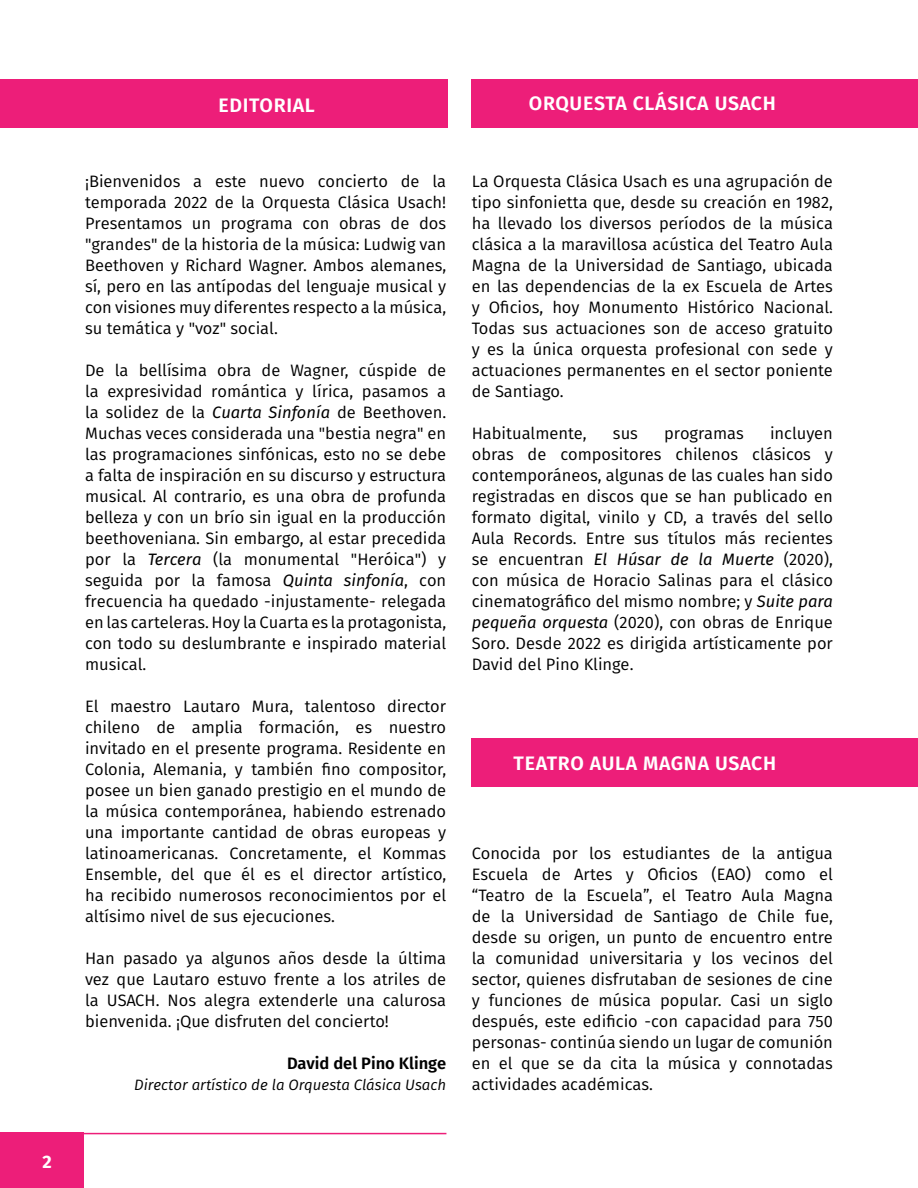
<style>
.page{position:relative;width:918px;height:1188px;background:#fff}
.page>*{position:absolute;margin:0;border:0;box-sizing:border-box;transform-origin:0 0}
.t1{font:600 19.5px "Fira Sans";letter-spacing:.035em;color:#fff}
.t2{font:700 18px "Fira Sans";color:#fff}
.t3{font:16.5px/21px "Fira Sans";color:#000;text-align:justify}
.t4{font:600 16.5px "Fira Sans";color:#000}
.t5{font:italic 15px "Fira Sans";color:#000}
.s1{font-style:italic}
</style>
<div class="page">
<div style="left:0;top:1133px;width:84px;height:55px;background:#ed1e79"></div>
<svg style="left:0;top:1132px;width:447px;height:3px"></svg>
<div style="left:0;top:79px;width:447px;height:49px;background:#ed1e79"></div>
<div style="left:472px;top:739px;width:446px;height:48px;background:#ed1e79"></div>
<div style="left:472px;top:79px;width:446px;height:49px;background:#ed1e79"></div>
<p class="t2" style="left:43px;top:1146px;width:11px">2</p>
<p class="t1" style="left:218px;top:89px;width:98px">EDITORIAL</p>
<p class="t3" style="left:85px;top:171px;width:363px">¡Bienvenidos a este nuevo concierto de la temporada 2022 de la Orquesta Clásica Usach!<br>Presentamos un programa con obras de dos "grandes" de la historia de la música: Ludwig van Beethoven y Richard Wagner. Ambos alemanes, sí, pero en las antípodas del lenguaje musical y con visiones muy diferentes respecto a la música, su temática y "voz" social.</p>
<p class="t3" style="left:85px;top:360px;width:363px">De la bellísima obra de Wagner, cúspide de la expresividad romántica y lírica, pasamos a la solidez de la <span class="s1">Cuarta Sinfonía</span> de Beethoven.<br>Muchas veces considerada una "bestia negra" en las programaciones sinfónicas, esto no se debe a falta de inspiración en su discurso y estructura musical. Al contrario, es una obra de profunda belleza y con un brío sin igual en la producción beethoveniana. Sin embargo, al estar precedida por la <span class="s1">Tercera</span> (la monumental "Heróica") y seguida por la famosa <span class="s1">Quinta sinfonía</span>, con frecuencia ha quedado -injustamente- relegada en las carteleras. Hoy la Cuarta es la protagonista, con todo su deslumbrante e inspirado material musical.</p>
<p class="t3" style="left:85px;top:696px;width:363px">El maestro Lautaro Mura, talentoso director chileno de amplia formación, es nuestro invitado en el presente programa. Residente en Colonia, Alemania, y también fino compositor, posee un bien ganado prestigio en el mundo de la música contemporánea, habiendo estrenado una importante cantidad de obras europeas y latinoamericanas. Concretamente, el Kommas Ensemble, del que él es el director artístico, ha recibido numerosos reconocimientos por el altísimo nivel de sus ejecuciones.</p>
<p class="t3" style="left:85px;top:948px;width:363px">Han pasado ya algunos años desde la última vez que Lautaro estuvo frente a los atriles de la USACH. Nos alegra extenderle una calurosa bienvenida. ¡Que disfruten del concierto!</p>
<p class="t4" style="left:287px;top:1050px;width:161px">David del Pino Klinge</p>
<p class="t5" style="left:134px;top:1074px;width:314px">Director artístico de la Orquesta Clásica Usach</p>
<p class="t1" style="left:529px;top:87px;width:248px">ORQUESTA CLÁSICA USACH</p>
<p class="t3" style="left:472px;top:171px;width:363px">La Orquesta Clásica Usach es una agrupación de tipo sinfonietta que, desde su creación en 1982, ha llevado los diversos períodos de la música clásica a la maravillosa acústica del Teatro Aula Magna de la Universidad de Santiago, ubicada en las dependencias de la ex Escuela de Artes y Oficios, hoy Monumento Histórico Nacional.<br>Todas sus actuaciones son de acceso gratuito y es la única orquesta profesional con sede y actuaciones permanentes en el sector poniente de Santiago.</p>
<p class="t3" style="left:472px;top:423px;width:117px">Habitualmente,</p>
<p class="t3" style="left:613px;top:423px;width:26px">sus</p>
<p class="t3" style="left:664px;top:423px;width:81px">programas</p>
<p class="t3" style="left:472px;top:423px;width:363px;text-indent:298px">incluyen obras de compositores chilenos clásicos y contemporáneos, algunas de las cuales han sido registradas en discos que se han publicado en formato digital, vinilo y CD, a través del sello Aula Records. Entre sus títulos más recientes se encuentran <span class="s1">El Húsar de la Muerte</span> (2020), con música de Horacio Salinas para el clásico cinematográfico del mismo nombre; y <span class="s1">Suite para pequeña orquesta</span> (2020), con obras de Enrique Soro. Desde 2022 es dirigida artísticamente por David del Pino Klinge.</p>
<p class="t1" style="left:514px;top:747px;width:264px">TEATRO AULA MAGNA USACH</p>
<p class="t3" style="left:472px;top:843px;width:363px">Conocida por los estudiantes de la antigua Escuela de Artes y Oficios (EAO) como el “Teatro de la Escuela”, el Teatro Aula Magna de la Universidad de Santiago de Chile fue, desde su origen, un punto de encuentro entre la comunidad universitaria y los vecinos del sector, quienes disfrutaban de sesiones de cine y funciones de música popular. Casi un siglo después, este edificio -con capacidad para 750 personas- continúa siendo un lugar de comunión en el que se da cita la música y connotadas actividades académicas.</p>
</div>
